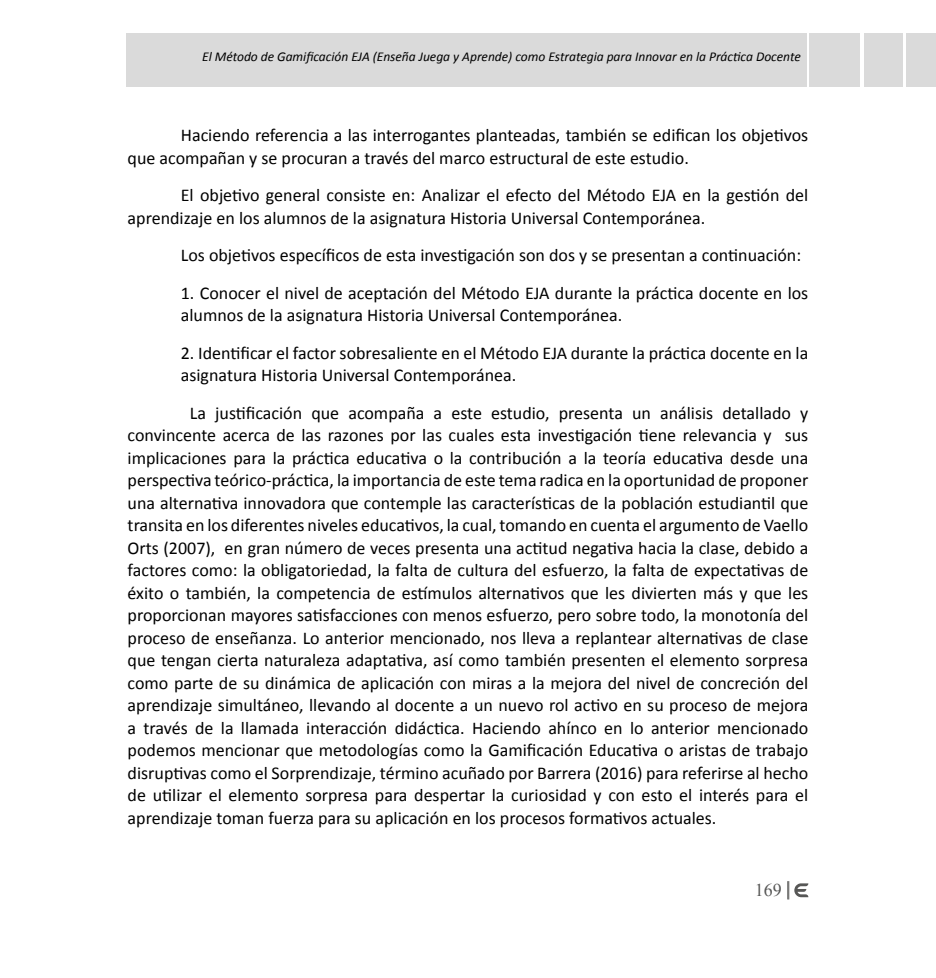
<style>
.page{position:relative;width:936px;height:978px;background:#fff}
.page>*{position:absolute;margin:0;border:0;box-sizing:border-box;transform-origin:0 0}
.t1{font:18px/22.5px "Calibri";color:#000}
.t2{font:18px "Times New Roman";color:#575756}
.t3{font:italic 13.5px "Calibri";color:#000}
</style>
<div class="page">
<svg style="left:787px;top:881px;width:21px;height:18px"></svg>
<div style="left:863px;top:33px;width:39px;height:53px;background:#dadada"></div>
<div style="left:906px;top:33px;width:29px;height:53px;background:#dadada"></div>
<div style="left:809px;top:33px;width:51px;height:53px;background:#dadada"></div>
<div style="left:126px;top:33px;width:680px;height:53px;background:#dadada"></div>
<p class="t3" style="left:202px;top:47px;width:600px">El Método de Gamificación EJA (Enseña Juega y Aprende) como Estrategia para Innovar en la Práctica Docente</p>
<p class="t1" style="left:128px;top:124px;width:682px;text-indent:53px">Haciendo referencia a las interrogantes planteadas, también se edifican los objetivos que acompañan y se procuran a través del marco estructural de este estudio.</p>
<p class="t1" style="left:128px;top:184px;width:682px;text-indent:53px">El objetivo general consiste en: Analizar el efecto del Método EJA en la gestión del aprendizaje en los alumnos de la asignatura Historia Universal Contemporánea.</p>
<p class="t1" style="left:181px;top:244px;width:622px">Los objetivos específicos de esta investigación son dos y se presentan a continuación:</p>
<p class="t1" style="left:181px;top:281px;width:629px">1. Conocer el nivel de aceptación del Método EJA durante la práctica docente en los alumnos de la asignatura Historia Universal Contemporánea.</p>
<p class="t1" style="left:181px;top:341px;width:629px">2. Identificar el factor sobresaliente en el Método EJA durante la práctica docente en la asignatura Historia Universal Contemporánea.</p>
<p class="t1" style="left:128px;top:401px;width:682px;text-align:justify;text-indent:62px">La justificación que acompaña a este estudio, presenta un análisis detallado y convincente acerca de las razones por las cuales esta investigación tiene relevancia y sus implicaciones para la práctica educativa o la contribución a la teoría educativa desde una perspectiva teórico-práctica, la importancia de este tema radica en la oportunidad de proponer una alternativa innovadora que contemple las características de la población estudiantil que transita en los diferentes niveles educativos, la cual, tomando en cuenta el argumento de Vaello Orts (2007), en gran número de veces presenta una actitud negativa hacia la clase, debido a factores como: la obligatoriedad, la falta de cultura del esfuerzo, la falta de expectativas de éxito o también, la competencia de estímulos alternativos que les divierten más y que les proporcionan mayores satisfacciones con menos esfuerzo, pero sobre todo, la monotonía del proceso de enseñanza. Lo anterior mencionado, nos lleva a replantear alternativas de clase que tengan cierta naturaleza adaptativa, así como también presenten el elemento sorpresa como parte de su dinámica de aplicación con miras a la mejora del nivel de concreción del aprendizaje simultáneo, llevando al docente a un nuevo rol activo en su proceso de mejora a través de la llamada interacción didáctica. Haciendo ahínco en lo anterior mencionado podemos mencionar que metodologías como la Gamificación Educativa o aristas de trabajo disruptivas como el Sorprendizaje, término acuñado por Barrera (2016) para referirse al hecho de utilizar el elemento sorpresa para despertar la curiosidad y con esto el interés para el aprendizaje toman fuerza para su aplicación en los procesos formativos actuales.</p>
<p class="t2" style="left:754px;top:878px;width:28px">169</p>
</div>
